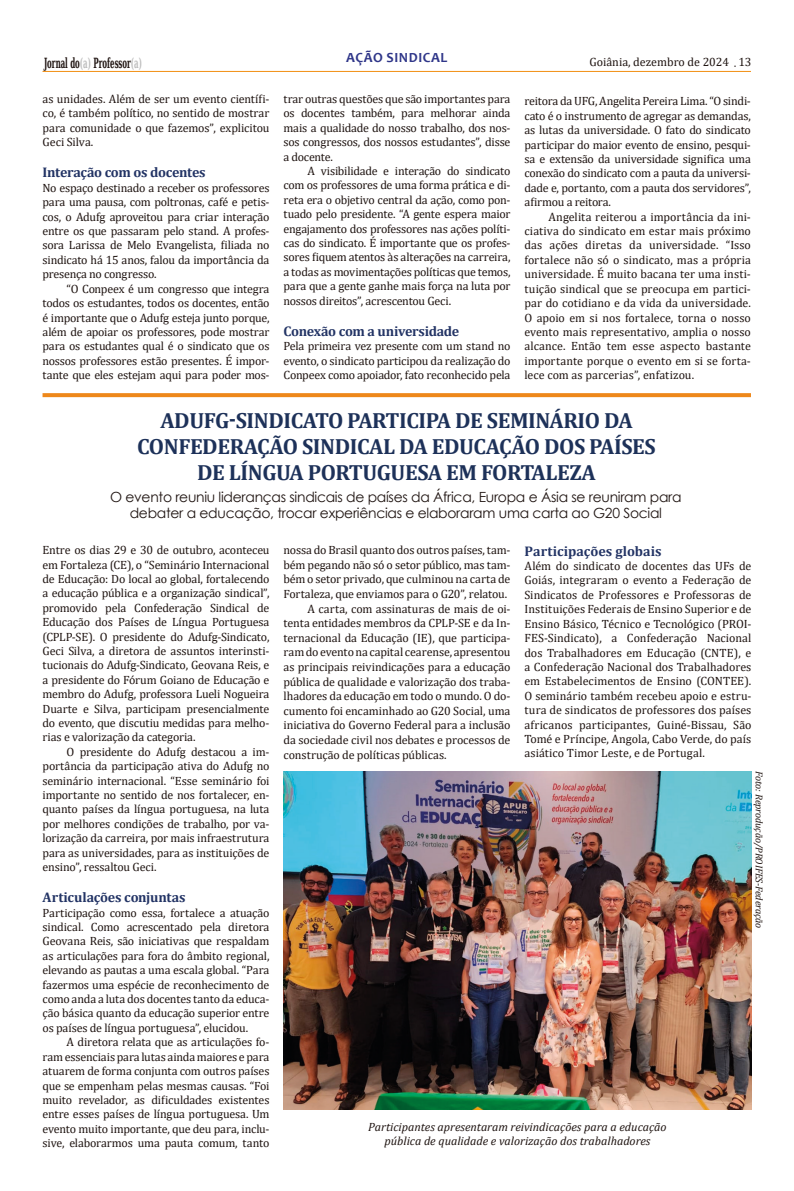
<style>
.page{position:relative;width:794px;height:1191px;background:#fff}
.page>*{position:absolute;margin:0;border:0;box-sizing:border-box;transform-origin:0 0}
.t1{font:700 22px/26px "Cambria";letter-spacing:-.02em;color:#1d3159;text-align:center}
.t2{font:14px/16px "Century Gothic";letter-spacing:-.02em;color:#1f1411;text-align:center}
.Texto{font:700 14px "Cambria";letter-spacing:-.015em;color:#233465}
.t3{font:700 14px "DejaVu Serif";color:#1f1411;scale:.5 1}
.t4{font:700 14px "Candara";letter-spacing:.04em;color:#2f3689}
.Texto-2{font:12px/14.4px "Cambria";letter-spacing:-.015em;color:#1f1411;text-align:justify}
.t5{font:italic 12px/14.4px "Cambria";color:#1f1411;text-align:center}
.Olho{font:italic 10px "Cambria";letter-spacing:-.01em;color:#1f1411}
.s1{color:#bebebe}
.s2{font-family:"Minion Pro"}
</style>
<div class="page">
<hr style="left:43px;top:71px;width:708px;height:1px;background:#f28e11">
<svg style="left:43px;top:393px;width:708px;height:4px;background:#ee8c22"></svg>
<img style="left:283px;top:771px;width:468px;height:338px">
<p class="t4" style="left:346px;top:49px;width:102px">AÇÃO SINDICAL</p>
<p class="t3" style="left:44px;top:52px;width:198px">Jornal do<span class="s1">(a)</span> Professor<span class="s1">(a)</span></p>
<p class="Texto-2" style="left:589px;top:55px;width:163px">Goiânia, dezembro de 2024 <span class="s2">∙</span> 13</p>
<p class="Texto-2" style="left:43px;top:92px;width:228px">as unidades. Além de ser um evento científi&shy;co, é também político, no sentido de mostrar para comunidade o que fazemos”, explicitou Geci Silva.</p>
<p class="Texto" style="left:43px;top:163px;width:165px">Interação com os docentes</p>
<p class="Texto-2" style="left:43px;top:180px;width:228px">No espaço destinado a receber os professores para uma pausa, com poltronas, café e petis&shy;cos, o Adufg aproveitou para criar interação entre os que passaram pelo stand. A profes&shy;sora Larissa de Melo Evangelista, filiada no sindicato há 15 anos, falou da importância da presença no congresso.</p>
<p class="Texto-2" style="left:43px;top:281px;width:228px;text-indent:24px">“O Conpeex é um congresso que integra todos os estudantes, todos os docentes, então é importante que o Adufg esteja junto porque, além de apoiar os professores, pode mostrar para os estudantes qual é o sindicato que os nossos professores estão presentes. É impor&shy;tante que eles estejam aqui para poder mos-</p>
<p class="Texto-2" style="left:283px;top:92px;width:228px">trar outras questões que são importantes para os docentes também, para melhorar ainda mais a qualidade do nosso trabalho, dos nos&shy;sos congressos, dos nossos estudantes”, disse a docente.</p>
<p class="Texto-2" style="left:283px;top:164px;width:228px;text-indent:24px">A visibilidade e interação do sindicato com os professores de uma forma prática e di&shy;reta era o objetivo central da ação, como pon&shy;tuado pelo presidente. “A gente espera maior engajamento dos professores nas ações políti&shy;cas do sindicato. É importante que os profes&shy;sores fiquem atentos às alterações na carreira, a todas as movimentações políticas que temos, para que a gente ganhe mais força na luta por nossos direitos”, acrescentou Geci.</p>
<p class="Texto" style="left:283px;top:321px;width:177px">Conexão com a universidade</p>
<p class="Texto-2" style="left:283px;top:339px;width:228px">Pela primeira vez presente com um stand no evento, o sindicato participou da realização do Conpeex como apoiador, fato reconhecido pela</p>
<p class="Texto-2" style="left:524px;top:94px;width:228px">reitora da UFG, Angelita Pereira Lima. “O sindi&shy;cato é o instrumento de agregar as demandas, as lutas da universidade. O fato do sindicato participar do maior evento de ensino, pesqui&shy;sa e extensão da universidade significa uma conexão do sindicato com a pauta da universi&shy;dade e, portanto, com a pauta dos servidores”, afirmou a reitora.</p>
<p class="Texto-2" style="left:524px;top:209px;width:228px;text-indent:24px">Angelita reiterou a importância da ini&shy;ciativa do sindicato em estar mais próximo das ações diretas da universidade. “Isso fortalece não só o sindicato, mas a própria universidade. É muito bacana ter uma insti&shy;tuição sindical que se preocupa em partici&shy;par do cotidiano e da vida da universidade.<br>O apoio em si nos fortalece, torna o nosso evento mais representativo, amplia o nosso alcance. Então tem esse aspecto bastante importante porque o evento em si se forta&shy;lece com as parcerias”, enfatizou.</p>
<p class="t1" style="left:137px;top:407px;width:520px">ADUFG-SINDICATO PARTICIPA DE SEMINÁRIO DA<br>CONFEDERAÇÃO SINDICAL DA EDUCAÇÃO DOS PAÍSES<br>DE LÍNGUA PORTUGUESA EM FORTALEZA</p>
<p class="t2" style="left:110px;top:488px;width:573px">O evento reuniu lideranças sindicais de países da África, Europa e Ásia se reuniram para debater a educação, trocar experiências e elaboraram uma carta ao G20 Social</p>
<p class="Texto-2" style="left:43px;top:543px;width:228px">Entre os dias 29 e 30 de outubro, aconteceu em Fortaleza (CE), o “Seminário Internacional de Educação: Do local ao global, fortalecendo a educação pública e a organização sindical”, promovido pela Confederação Sindical de Educação dos Países de Língua Portuguesa (CPLP-SE). O presidente do Adufg-Sindicato, Geci Silva, a diretora de assuntos interinsti&shy;tucionais do Adufg-Sindicato, Geovana Reis, e a presidente do Fórum Goiano de Educação e membro do Adufg, professora Lueli Nogueira Duarte e Silva, participam presencialmente do evento, que discutiu medidas para melho&shy;rias e valorização da categoria.</p>
<p class="Texto-2" style="left:43px;top:744px;width:228px;text-indent:24px">O presidente do Adufg destacou a im&shy;portância da participação ativa do Adufg no seminário internacional. “Esse seminário foi importante no sentido de nos fortalecer, en&shy;quanto países da língua portuguesa, na luta por melhores condições de trabalho, por va&shy;lorização da carreira, por mais infraestrutura para as universidades, para as instituições de ensino”, ressaltou Geci.</p>
<p class="Texto" style="left:43px;top:887px;width:145px">Articulações conjuntas</p>
<p class="Texto-2" style="left:43px;top:905px;width:228px">Participação como essa, fortalece a atuação sindical. Como acrescentado pela diretora Geovana Reis, são iniciativas que respaldam as articulações para fora do âmbito regional, elevando as pautas a uma escala global. “Para fazermos uma espécie de reconhecimento de como anda a luta dos docentes tanto da educa&shy;ção básica quanto da educação superior entre os países de língua portuguesa”, elucidou.</p>
<p class="Texto-2" style="left:43px;top:1035px;width:228px;text-indent:24px">A diretora relata que as articulações fo&shy;ram essenciais para lutas ainda maiores e para atuarem de forma conjunta com outros países que se empenham pelas mesmas causas. “Foi muito revelador, as dificuldades existentes entre esses países de língua portuguesa. Um evento muito importante, que deu para, inclu&shy;sive, elaborarmos uma pauta comum, tanto</p>
<p class="Texto-2" style="left:283px;top:542px;width:228px">nossa do Brasil quanto dos outros países, tam&shy;bém pegando não só o setor público, mas tam&shy;bém o setor privado, que culminou na carta de Fortaleza, que enviamos para o G20”, relatou.</p>
<p class="Texto-2" style="left:283px;top:601px;width:228px;text-indent:24px">A carta, com assinaturas de mais de oi&shy;tenta entidades membros da CPLP-SE e da In&shy;ternacional da Educação (IE), que participa&shy;ram do evento na capital cearense, apresentou as principais reivindicações para a educação pública de qualidade e valorização dos traba&shy;lhadores da educação em todo o mundo. O do&shy;cumento foi encaminhado ao G20 Social, uma iniciativa do Governo Federal para a inclusão da sociedade civil nos debates e processos de construção de políticas públicas.</p>
<p class="Texto" style="left:524px;top:541px;width:139px">Participações globais</p>
<p class="Texto-2" style="left:524px;top:559px;width:228px">Além do sindicato de docentes das UFs de Goiás, integraram o evento a Federação de Sindicatos de Professores e Professoras de Instituições Federais de Ensino Superior e de Ensino Básico, Técnico e Tecnológico (PROI-FES-Sindicato), a Confederação Nacional dos Trabalhadores em Educação (CNTE), e a Confederação Nacional dos Trabalhadores em Estabelecimentos de Ensino (CONTEE).<br>O seminário também recebeu apoio e estru&shy;tura de sindicatos de professores dos países africanos participantes, Guiné-Bissau, São Tomé e Príncipe, Angola, Cabo Verde, do país asiático Timor Leste, e de Portugal.</p>
<p class="Olho" style="left:766px;top:771px;width:159px;rotate:90deg">Foto: Reprodução/PROIFES-Federação</p>
<p class="t5" style="left:368px;top:1119px;width:300px">Participantes apresentaram reivindicações para a educação pública de qualidade e valorização dos trabalhadores</p>
</div>
